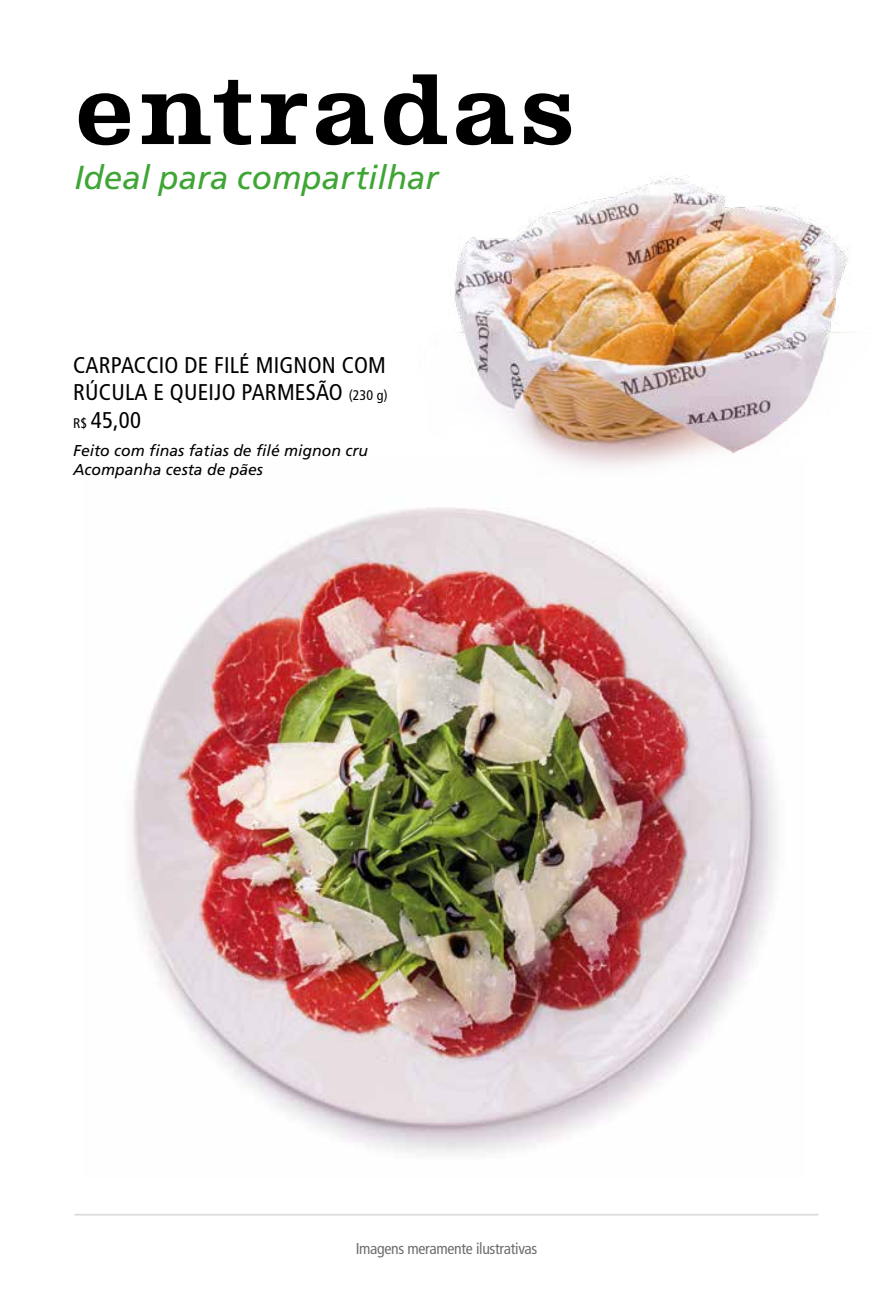
<style>
.page{position:relative;width:893px;height:1290px;background:#fff}
.page>*{position:absolute;margin:0;border:0;box-sizing:border-box;transform-origin:0 0}
.t1{font:700 105px "Albiona";letter-spacing:.05em;color:#000}
.t2{font:italic 33.25px "Frutiger LT Std";color:#3fa535}
.t3{font:condensed 22.75px/27.3px "Frutiger LT Std";letter-spacing:.01em;color:#000;text-align:justify}
.t4{font:italic 15.75px/18.9px "Frutiger LT Std";color:#000}
.t5{font:condensed 15.75px "Frutiger LT Std";letter-spacing:-.02em;color:#706f6f}
.s1{font-size:14px}
</style>
<div class="page">
<img style="left:131px;top:511px;width:646px;height:642px">
<img style="left:398px;top:176px;width:450px;height:374px">
<hr style="left:74px;top:1214px;width:745px;height:1px;background:#dadada">
<h1 class="t1" style="left:74px;top:49px;width:502px">entradas</h1>
<h2 class="t2" style="left:74px;top:158px;width:366px">Ideal para compartilhar</h2>
<p class="t3" style="left:73px;top:352px;width:316px">CARPACCIO DE FILÉ MIGNON COM RÚCULA E QUEIJO PARMESÃO <span class="s1">(230 g)<br>R$</span> 45,00</p>
<p class="t4" style="left:73px;top:442px;width:296px">Feito com finas fatias de filé mignon cru<br>Acompanha cesta de pães</p>
<p class="t5" style="left:356px;top:1239px;width:183px">Imagens meramente ilustrativas</p>
</div>
